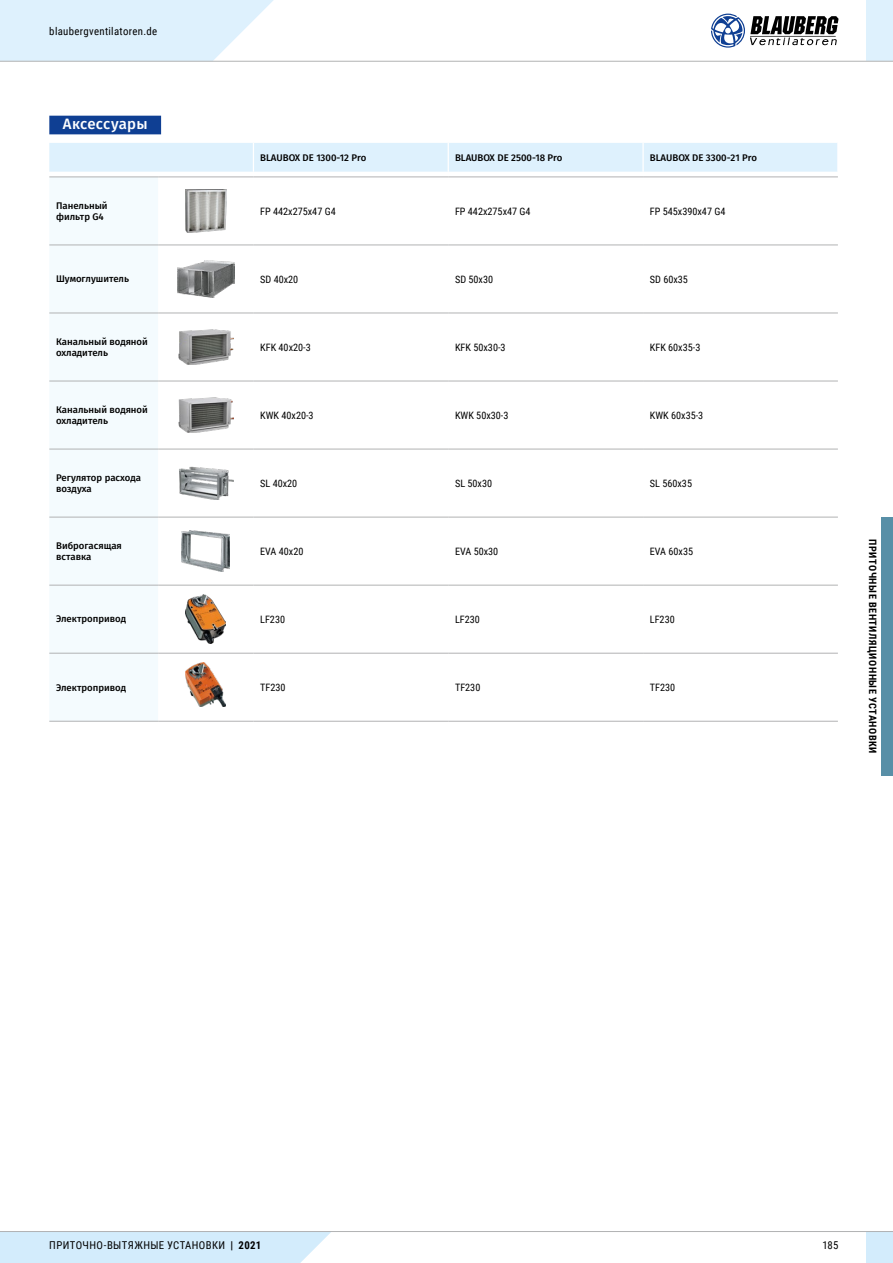
<style>
.page{position:relative;width:893px;height:1263px;background:#fff}
.page>*{position:absolute;margin:0;border:0;box-sizing:border-box;transform-origin:0 0}
.t1{font:500 15px "Fira Sans";letter-spacing:.01em;color:#fff}
.t2{font:10.8px "Roboto Condensed";letter-spacing:.035em;color:#000}
.t3{font:10.2px "Roboto Condensed";color:#000}
.t4{font:700 10.2px "Roboto Condensed";letter-spacing:.055em;color:#000}
.t5{font:500 9.6px/10.8px "Fira Sans";color:#000}
.s1{font-weight:700}
</style>
<div class="page">
<div style="left:49px;top:116px;width:112px;height:18px;background:#0f3f93"></div>
<div style="left:49px;top:178px;width:109px;height:543px;background:#f4fbfe"></div>
<svg style="left:158px;top:189px;width:680px;height:532px"></svg>
<hr style="left:49px;top:653px;width:109px;height:1px;background:#b1b2b3">
<hr style="left:49px;top:245px;width:109px;height:1px;background:#b1b2b3">
<hr style="left:49px;top:313px;width:109px;height:1px;background:#b1b2b3">
<hr style="left:49px;top:381px;width:109px;height:1px;background:#b1b2b3">
<hr style="left:49px;top:449px;width:109px;height:1px;background:#b1b2b3">
<hr style="left:49px;top:517px;width:109px;height:1px;background:#b1b2b3">
<hr style="left:49px;top:585px;width:109px;height:1px;background:#b1b2b3">
<hr style="left:253px;top:245px;width:195px;height:1px;background:#b1b2b3">
<hr style="left:448px;top:245px;width:195px;height:1px;background:#b1b2b3">
<hr style="left:643px;top:245px;width:195px;height:1px;background:#b1b2b3">
<hr style="left:158px;top:313px;width:95px;height:1px;background:#b1b2b3">
<hr style="left:158px;top:381px;width:95px;height:1px;background:#b1b2b3">
<hr style="left:158px;top:449px;width:95px;height:1px;background:#b1b2b3">
<hr style="left:158px;top:517px;width:95px;height:1px;background:#b1b2b3">
<hr style="left:253px;top:313px;width:195px;height:1px;background:#b1b2b3">
<hr style="left:448px;top:313px;width:195px;height:1px;background:#b1b2b3">
<hr style="left:643px;top:313px;width:195px;height:1px;background:#b1b2b3">
<hr style="left:253px;top:381px;width:195px;height:1px;background:#b1b2b3">
<hr style="left:448px;top:381px;width:195px;height:1px;background:#b1b2b3">
<hr style="left:643px;top:381px;width:195px;height:1px;background:#b1b2b3">
<hr style="left:253px;top:449px;width:195px;height:1px;background:#b1b2b3">
<hr style="left:448px;top:449px;width:195px;height:1px;background:#b1b2b3">
<hr style="left:643px;top:449px;width:195px;height:1px;background:#b1b2b3">
<hr style="left:253px;top:517px;width:195px;height:1px;background:#b1b2b3">
<hr style="left:448px;top:517px;width:195px;height:1px;background:#b1b2b3">
<hr style="left:643px;top:517px;width:195px;height:1px;background:#b1b2b3">
<hr style="left:253px;top:585px;width:195px;height:1px;background:#b1b2b3">
<hr style="left:448px;top:585px;width:195px;height:1px;background:#b1b2b3">
<hr style="left:643px;top:585px;width:195px;height:1px;background:#b1b2b3">
<hr style="left:49px;top:721px;width:109px;height:1px;background:#b1b2b3">
<hr style="left:253px;top:653px;width:195px;height:1px;background:#b1b2b3">
<hr style="left:448px;top:653px;width:195px;height:1px;background:#b1b2b3">
<hr style="left:643px;top:653px;width:195px;height:1px;background:#b1b2b3">
<hr style="left:253px;top:721px;width:195px;height:1px;background:#b1b2b3">
<hr style="left:448px;top:721px;width:195px;height:1px;background:#b1b2b3">
<hr style="left:643px;top:721px;width:195px;height:1px;background:#b1b2b3">
<hr style="left:158px;top:585px;width:95px;height:1px;background:#b1b2b3">
<hr style="left:158px;top:245px;width:95px;height:1px;background:#b1b2b3">
<hr style="left:158px;top:653px;width:95px;height:1px;background:#b1b2b3">
<hr style="left:158px;top:721px;width:95px;height:1px;background:#b1b2b3">
<svg style="left:49px;top:143px;width:789px;height:34px;background:#e2f1fb"></svg>
<hr style="left:49px;top:177px;width:109px;height:1px;background:#b1b2b3">
<hr style="left:158px;top:177px;width:95px;height:1px;background:#b1b2b3">
<hr style="left:253px;top:177px;width:195px;height:1px;background:#b1b2b3">
<hr style="left:448px;top:177px;width:195px;height:1px;background:#b1b2b3">
<hr style="left:643px;top:177px;width:195px;height:1px;background:#b1b2b3">
<img style="left:185px;top:189px;width:41px;height:44px">
<img style="left:177px;top:260px;width:57px;height:37px">
<img style="left:178px;top:329px;width:55px;height:36px">
<img style="left:178px;top:397px;width:55px;height:36px">
<img style="left:178px;top:466px;width:55px;height:34px">
<img style="left:182px;top:531px;width:48px;height:40px">
<img style="left:186px;top:595px;width:40px;height:48px">
<img style="left:186px;top:663px;width:40px;height:44px">
<div style="left:866px;top:1231px;width:27px;height:32px;background:#d3ecfc"></div>
<div style="left:0;top:1232px;width:331px;height:31px;background:#d3ecfc"></div>
<hr style="left:0;top:1231px;width:893px;height:1px;background:#b1b2b3">
<div style="left:866px;top:0;width:27px;height:61px;background:#def1fd"></div>
<svg style="left:0;top:0;width:295px;height:61px"></svg>
<hr style="left:0;top:61px;width:893px;height:1px;background:#b1b2b3">
<svg style="left:711px;top:14px;width:127px;height:34px"></svg>
<div style="left:881px;top:517px;width:12px;height:259px;background:#588fa7"></div>
<p class="t2" style="left:49px;top:23px;width:109px">blaubergventilatoren.de</p>
<h1 class="t1" style="left:63px;top:114px;width:86px">Аксессуары</h1>
<p class="t5" style="left:260px;top:153px;width:108px">BLAUBOX DE 1300-12 Pro</p>
<p class="t5" style="left:455px;top:153px;width:109px">BLAUBOX DE 2500-18 Pro</p>
<p class="t5" style="left:650px;top:153px;width:109px">BLAUBOX DE 3300-21 Pro</p>
<p class="t5" style="left:56px;top:201px;width:53px">Панельный фильтр G4</p>
<p class="t3" style="left:260px;top:204px;width:77px">FP 442x275x47 G4</p>
<p class="t3" style="left:455px;top:204px;width:77px">FP 442x275x47 G4</p>
<p class="t3" style="left:650px;top:204px;width:77px">FP 545x390x47 G4</p>
<p class="t5" style="left:56px;top:274px;width:74px">Шумоглушитель</p>
<p class="t3" style="left:260px;top:272px;width:40px">SD 40x20</p>
<p class="t3" style="left:455px;top:272px;width:40px">SD 50x30</p>
<p class="t3" style="left:650px;top:272px;width:40px">SD 60x35</p>
<p class="t5" style="left:56px;top:337px;width:93px">Канальный водяной охладитель</p>
<p class="t3" style="left:260px;top:340px;width:52px">KFK 40x20-3</p>
<p class="t3" style="left:455px;top:340px;width:52px">KFK 50x30-3</p>
<p class="t3" style="left:650px;top:340px;width:52px">KFK 60x35-3</p>
<p class="t5" style="left:56px;top:405px;width:93px">Канальный водяной охладитель</p>
<p class="t3" style="left:260px;top:408px;width:55px">KWK 40x20-3</p>
<p class="t3" style="left:455px;top:408px;width:55px">KWK 50x30-3</p>
<p class="t3" style="left:650px;top:408px;width:55px">KWK 60x35-3</p>
<p class="t5" style="left:56px;top:473px;width:86px">Регулятор расхода воздуха</p>
<p class="t3" style="left:260px;top:476px;width:39px">SL 40x20</p>
<p class="t3" style="left:455px;top:476px;width:39px">SL 50x30</p>
<p class="t3" style="left:650px;top:476px;width:44px">SL 560x35</p>
<p class="t5" style="left:56px;top:541px;width:67px">Виброгасящая вставка</p>
<p class="t3" style="left:260px;top:544px;width:45px">EVA 40x20</p>
<p class="t3" style="left:455px;top:544px;width:45px">EVA 50x30</p>
<p class="t3" style="left:650px;top:544px;width:45px">EVA 60x35</p>
<p class="t5" style="left:56px;top:614px;width:71px">Электропривод</p>
<p class="t3" style="left:260px;top:612px;width:26px">LF230</p>
<p class="t3" style="left:455px;top:612px;width:26px">LF230</p>
<p class="t3" style="left:650px;top:612px;width:26px">LF230</p>
<p class="t5" style="left:56px;top:682px;width:71px">Электропривод</p>
<p class="t3" style="left:260px;top:680px;width:27px">TF230</p>
<p class="t3" style="left:455px;top:680px;width:27px">TF230</p>
<p class="t3" style="left:650px;top:680px;width:27px">TF230</p>
<p class="t4" style="left:880px;top:539px;width:216px;rotate:90deg">ПРИТОЧНЫЕ ВЕНТИЛЯЦИОННЫЕ УСТАНОВКИ</p>
<p class="t2" style="left:49px;top:1238px;width:213px">ПРИТОЧНО-ВЫТЯЖНЫЕ УСТАНОВКИ <span class="s1">| 2021</span></p>
<p class="t2" style="left:822px;top:1238px;width:18px">185</p>
</div>
